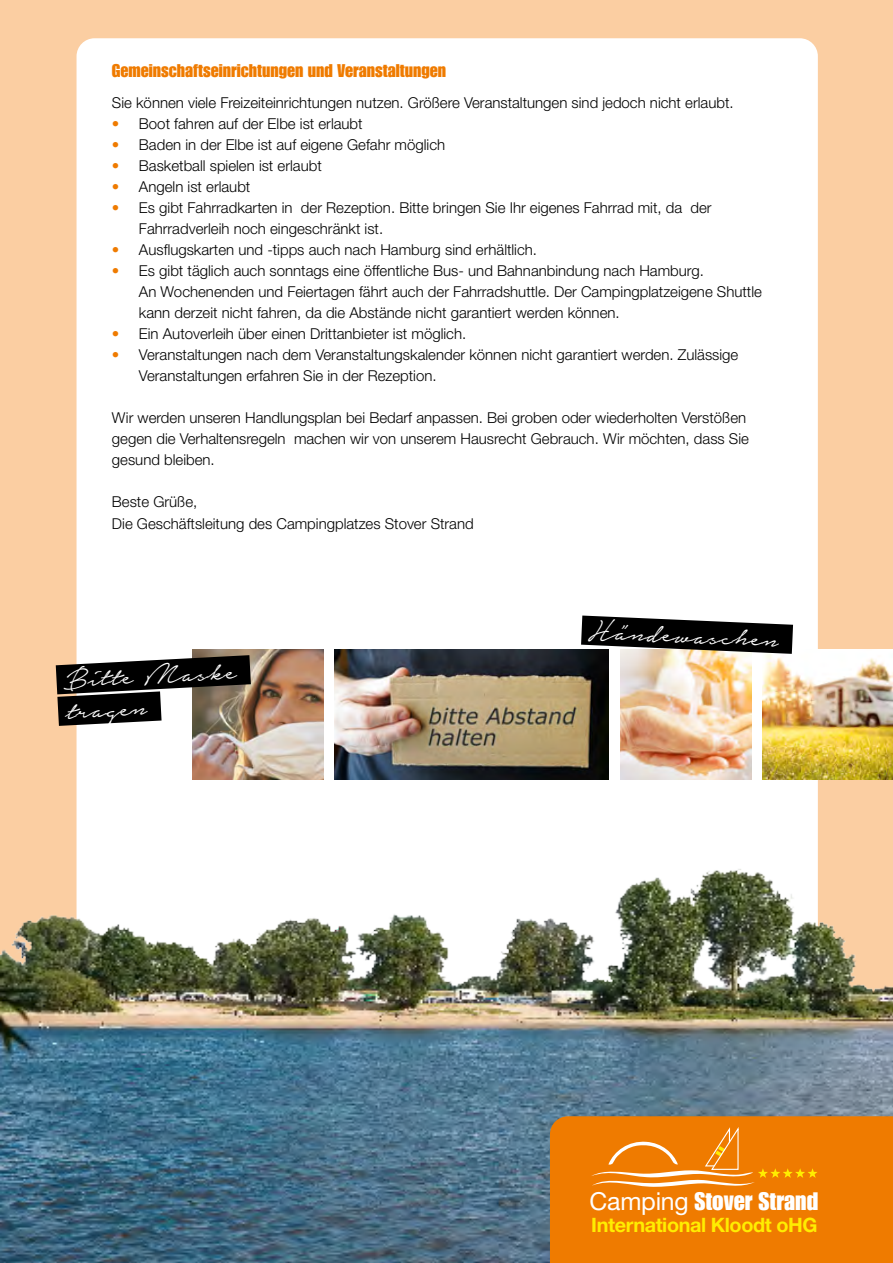
<style>
.page{position:relative;width:893px;height:1263px;background:#fbcea2}
.page>*{position:absolute;margin:0;border:0;box-sizing:border-box;transform-origin:0 0}
.t1{font:36.45px/31.5px "Notera Personal Use Only";color:#fff}
.t2{font:24.75px "Impact LT Std";color:#fff}
.t3{font:700 19.8px "Helvetica Neue LT Std";letter-spacing:-.02em;color:#ffed00}
.t4{font:18px "Impact LT Std";color:#ef7b00}
.t5{font:300 15px/21px "Helvetica Neue LT Std";color:#000}
.s1{color:#ef7b00}
.s2{font-family:"Helvetica Neue LT Std"}
</style>
<div class="page">
<div style="left:77px;top:38px;width:741px;height:1153px;background:#fff;border-radius:18px"></div>
<img style="left:621px;top:670px;width:130px;height:110px">
<img style="left:193px;top:649px;width:130px;height:131px">
<img style="left:762px;top:649px;width:131px;height:131px">
<img style="left:334px;top:649px;width:274px;height:131px">
<img style="left:55px;top:639px;width:226px;height:103px">
<svg style="left:551px;top:600px;width:272px;height:70px"></svg>
<img style="left:0;top:867px;width:893px;height:396px">
<div style="left:550px;top:1116px;width:343px;height:147px;background:#ef7b00"></div>
<svg style="left:591px;top:1125px;width:227px;height:63px;background:#f08817"></svg>
<p class="t4" style="left:112px;top:60px;width:336px">Gemeinschaftseinrichtungen und Veranstaltungen</p>
<p class="t5" style="left:112px;top:92px;width:623px">Sie können viele Freizeiteinrichtungen nutzen. Größere Veranstaltungen sind jedoch nicht erlaubt.</p>
<p class="t5" style="left:112px;top:113px;width:252px"><span class="s1">•</span> Boot fahren auf der Elbe ist erlaubt</p>
<p class="t5" style="left:112px;top:134px;width:335px"><span class="s1">•</span> Baden in der Elbe ist auf eigene Gefahr möglich</p>
<p class="t5" style="left:112px;top:155px;width:211px"><span class="s1">•</span> Basketball spielen ist erlaubt</p>
<p class="t5" style="left:112px;top:176px;width:140px"><span class="s1">•</span> Angeln ist erlaubt</p>
<p class="t5" style="left:139px;top:197px;width:574px;text-indent:-27px"><span class="s1">•</span> Es gibt Fahrradkarten in der Rezeption. Bitte bringen Sie Ihr eigenes Fahrrad mit, da der<br>Fahrradverleih noch eingeschränkt ist.</p>
<p class="t5" style="left:112px;top:239px;width:427px"><span class="s1">•</span> Ausflugskarten und -tipps auch nach Hamburg sind erhältlich.</p>
<p class="t5" style="left:139px;top:260px;width:624px;text-indent:-27px"><span class="s1">•</span> Es gibt täglich auch sonntags eine öffentliche Bus- und Bahnanbindung nach Hamburg.<br>An Wochenenden und Feiertagen fährt auch der Fahrradshuttle. Der Campingplatzeigene Shuttle kann derzeit nicht fahren, da die Abstände nicht garantiert werden können.</p>
<p class="t5" style="left:112px;top:323px;width:356px"><span class="s1">•</span> Ein Autoverleih über einen Drittanbieter ist möglich.</p>
<p class="t5" style="left:139px;top:344px;width:601px;text-indent:-27px"><span class="s1">•</span> Veranstaltungen nach dem Veranstaltungskalender können nicht garantiert werden. Zulässige<br>Veranstaltungen erfahren Sie in der Rezeption.</p>
<p class="t5" style="left:112px;top:407px;width:638px">Wir werden unseren Handlungsplan bei Bedarf anpassen. Bei groben oder wiederholten Verstößen gegen die Verhaltensregeln machen wir von unserem Hausrecht Gebrauch. Wir möchten, dass Sie gesund bleiben.</p>
<p class="t5" style="left:112px;top:491px;width:363px">Beste Grüße,<br>Die Geschäftsleitung des Campingplatzes Stover Strand</p>
<h1 class="t1" style="left:63px;top:665px;width:175px;rotate:-3deg">Bitte Maske tragen</h1>
<h1 class="t1" style="left:589px;top:615px;width:192px;rotate:3deg">Händewaschen</h1>
<h2 class="t2" style="left:590px;top:1186px;width:230px"><span class="s2">Camping</span> Stover Strand</h2>
<h3 class="t3" style="left:591px;top:1213px;width:228px">International Kloodt oHG</h3>
</div>
